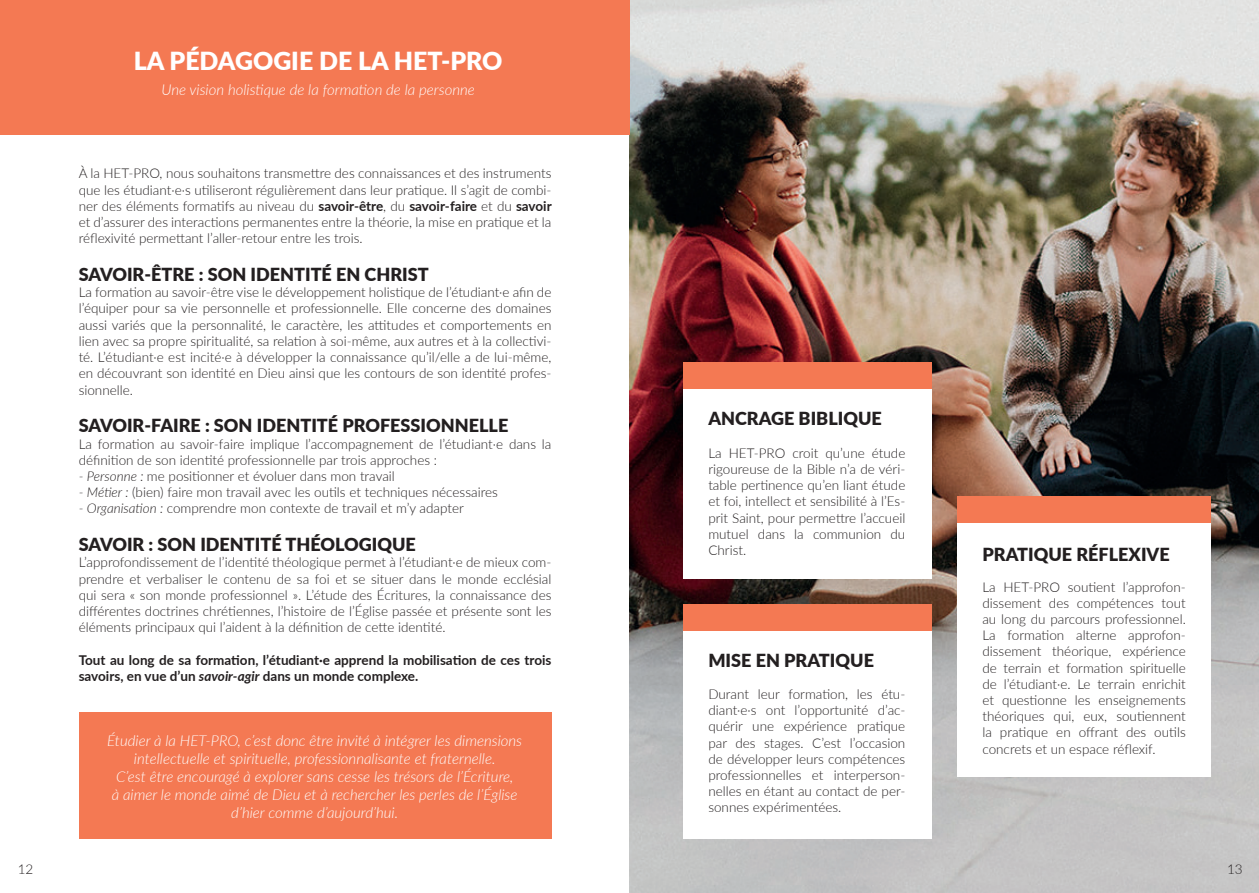
<style>
.page{position:relative;width:1259px;height:893px;background:#fff}
.page>*{position:absolute;margin:0;border:0;box-sizing:border-box;transform-origin:0 0}
.t1{font:900 24.9px "Lato";color:#fff}
.t2{font:900 18px "Lato";color:#231f20}
.t3{font:italic 300 15px/18px "Lato";color:#fff;text-align:center}
.t4{font:300 13.5px/16.2px "Lato";color:#231f20;text-align:justify}
.t5{font:700 13.5px/16.2px "Lato";color:#231f20}
.s1{font-weight:700}
.s2{font-style:italic}
</style>
<div class="page">
<img style="left:629px;top:0;width:630px;height:893px">
<div style="left:0;top:0;width:629px;height:135px;background:#f47953"></div>
<div style="left:683px;top:370px;width:248px;height:209px;background:#fff"></div>
<div style="left:683px;top:363px;width:248px;height:26px;background:#f47953"></div>
<div style="left:957px;top:502px;width:253px;height:274px;background:#fff"></div>
<div style="left:957px;top:496px;width:253px;height:27px;background:#f47953"></div>
<div style="left:683px;top:611px;width:248px;height:228px;background:#fff"></div>
<div style="left:683px;top:604px;width:248px;height:26px;background:#f47953"></div>
<div style="left:79px;top:712px;width:472px;height:127px;background:#f47953"></div>
<h1 class="t1" style="left:134px;top:42px;width:370px">LA PÉDAGOGIE DE LA HET-PRO</h1>
<p class="t3" style="left:161px;top:80px;width:315px">Une vision holistique de la formation de la personne</p>
<p class="t4" style="left:79px;top:165px;width:474px">À la HET-PRO, nous souhaitons transmettre des connaissances et des instruments que les étudiant·e·s utiliseront régulièrement dans leur pratique. Il s’agit de combi&shy;ner des éléments formatifs au niveau du <span class="s1">savoir-être</span>, du <span class="s1">savoir-faire</span> et du <span class="s1">savoir </span>et d’assurer des interactions permanentes entre la théorie, la mise en pratique et la réflexivité permettant l’aller-retour entre les trois.</p>
<h2 class="t2" style="left:79px;top:261px;width:351px">SAVOIR-ÊTRE : SON IDENTITÉ EN CHRIST</h2>
<p class="t4" style="left:79px;top:284px;width:474px">La formation au savoir-être vise le développement holistique de l’étudiant·e afin de l’équiper pour sa vie personnelle et professionnelle. Elle concerne des domaines aussi variés que la personnalité, le caractère, les attitudes et comportements en lien avec sa propre spiritualité, sa relation à soi-même, aux autres et à la collectivi&shy;té. L’étudiant·e est incité·e à développer la connaissance qu’il/elle a de lui-même, en découvrant son identité en Dieu ainsi que les contours de son identité profes&shy;sionnelle.</p>
<h2 class="t2" style="left:79px;top:412px;width:431px">SAVOIR-FAIRE : SON IDENTITÉ PROFESSIONNELLE</h2>
<p class="t4" style="left:79px;top:435px;width:474px">La formation au savoir-faire implique l’accompagnement de l’étudiant·e dans la définition de son identité professionnelle par trois approches :</p>
<p class="t4" style="left:79px;top:467px;width:318px"><span class="s2">- Personne :</span> me positionner et évoluer dans mon travail</p>
<p class="t4" style="left:79px;top:484px;width:421px"><span class="s2">- Métier :</span> (bien) faire mon travail avec les outils et techniques nécessaires</p>
<p class="t4" style="left:79px;top:500px;width:387px"><span class="s2">- Organisation :</span> comprendre mon contexte de travail et m’y adapter</p>
<h2 class="t2" style="left:79px;top:531px;width:339px">SAVOIR : SON IDENTITÉ THÉOLOGIQUE</h2>
<p class="t4" style="left:79px;top:554px;width:474px">L’approfondissement de l’identité théologique permet à l’étudiant·e de mieux com&shy;prendre et verbaliser le contenu de sa foi et se situer dans le monde ecclésial qui sera « son monde professionnel ». L’étude des Écritures, la connaissance des différentes doctrines chrétiennes, l’histoire de l’Église passée et présente sont les éléments principaux qui l’aident à la définition de cette identité.</p>
<p class="t5" style="left:79px;top:651px;width:474px">Tout au long de sa formation, l’étudiant·e apprend la mobilisation de ces trois savoirs, en vue d’un <span class="s2">savoir-agir</span> dans un monde complexe.</p>
<p class="t3" style="left:107px;top:731px;width:416px">Étudier à la HET-PRO, c’est donc être invité à intégrer les dimensions intellectuelle et spirituelle, professionnalisante et fraternelle.<br>C’est être encouragé à explorer sans cesse les trésors de l’Écriture,<br>à aimer le monde aimé de Dieu et à rechercher les perles de l’Église d’hier comme d’aujourd’hui.</p>
<h2 class="t2" style="left:708px;top:405px;width:175px">ANCRAGE BIBLIQUE</h2>
<p class="t4" style="left:708px;top:444px;width:198px">La HET-PRO croit qu’une étude rigoureuse de la Bible n’a de véri&shy;table pertinence qu’en liant étude et foi, intellect et sensibilité à l’Es&shy;prit Saint, pour permettre l’accueil mutuel dans la communion du Christ.</p>
<h2 class="t2" style="left:708px;top:647px;width:167px">MISE EN PRATIQUE</h2>
<p class="t4" style="left:708px;top:686px;width:198px">Durant leur formation, les étu&shy;diant·e·s ont l’opportunité d’ac&shy;quérir une expérience pratique par des stages. C’est l’occasion de développer leurs compétences professionnelles et interperson&shy;nelles en étant au contact de per&shy;sonnes expérimentées.</p>
<h2 class="t2" style="left:982px;top:541px;width:189px">PRATIQUE RÉFLEXIVE</h2>
<p class="t4" style="left:982px;top:578px;width:205px">La HET-PRO soutient l’approfon&shy;dissement des compétences tout au long du parcours professionnel.<br>La formation alterne approfon&shy;dissement théorique, expérience de terrain et formation spirituelle de l’étudiant·e. Le terrain enrichit et questionne les enseignements théoriques qui, eux, soutiennent la pratique en offrant des outils concrets et un espace réflexif.</p>
<p class="t4" style="left:18px;top:861px;width:17px">12</p>
<p class="t4" style="left:1227px;top:861px;width:17px">13</p>
</div>
